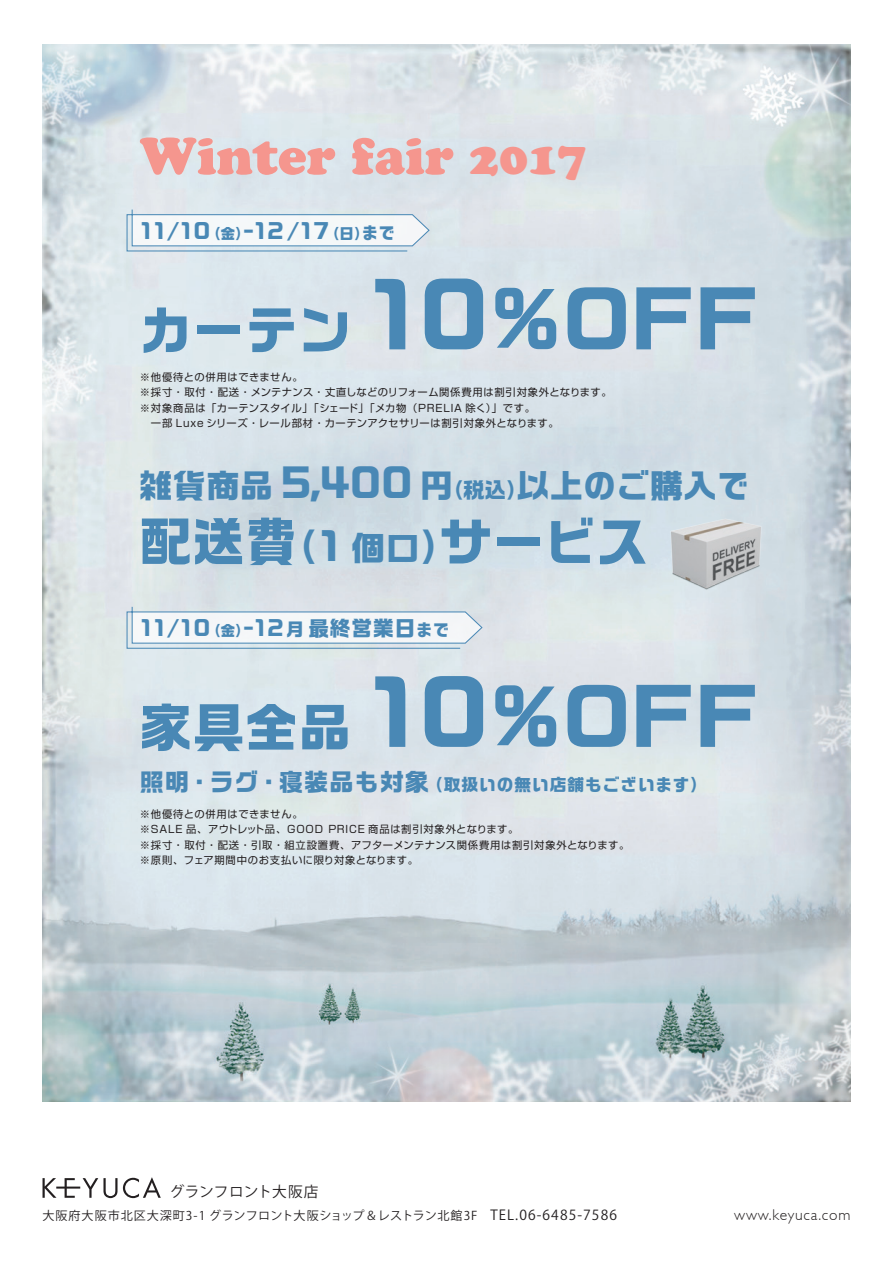
<style>
.page{position:relative;width:893px;height:1263px;background:#fff}
.page>*{position:absolute;margin:0;border:0;box-sizing:border-box;transform-origin:0 0}
.t1{font:700 51.45px "Ro G San Srf Std";letter-spacing:.03em;color:#4988b5}
.t2{font:51.45px "Cooper Black Std";color:#f5968e}
.t3{font:700 32.55px "Ro G San Srf Std";letter-spacing:.025em;color:#4988b5}
.t4{font:700 20.55px "Ro G San Srf Std";letter-spacing:.05em;color:#4988b5}
.t5{font:700 20.55px "Ro G San Srf Std";color:#4988b5}
.t6{font:700 16.8px "Ro G San Srf Std";letter-spacing:.05em;color:#4988b5}
.t7{font:300 15.6px "Gill Sans";letter-spacing:.05em;color:#231f20}
.t8{font:14.7px "Koz Go Pro";letter-spacing:.01em;color:#231f20}
.t9{font:12.15px "Koz Go Pro";letter-spacing:.06em;color:#231f20}
.t10{font:10.35px/15.5px "Shin Go Pro";letter-spacing:.05em;color:#231f20}
.t11{font:10.35px/15.5px "Shin Go Pro";letter-spacing:.07em;color:#231f20}
.s1{font-size:46.35px}
.s2{font-size:14.4px}
.s3{font-size:16.5px}
.s4{font-size:85.8px}
.s5{font-size:75.6px}
.s6{font-size:38.55px}
.s7{font-size:21.15px}
.s8{font-size:37.65px}
.s9{font-size:33.45px}
.s10{font-size:17.55px}
.s11{font-size:24px}
.s12{font-size:13.8px}
</style>
<div class="page">
<img style="left:43px;top:44px;width:807px;height:1057px">
<img style="left:665px;top:515px;width:101px;height:78px">
<svg style="left:126px;top:606px;width:357px;height:43px"></svg>
<svg style="left:126px;top:209px;width:304px;height:43px"></svg>
<svg style="left:43px;top:1177px;width:118px;height:21px"></svg>
<h1 class="t2" style="left:140px;top:125px;width:448px">Winter fair <span class="s1">2017</span></h1>
<h3 class="t5" style="left:140px;top:217px;width:257px">11/10<span class="s2">（金）</span>－12 /17<span class="s2">（日）</span><span class="s3">まで</span></h3>
<h1 class="t1" style="left:140px;top:294px;width:621px">カーテン <span class="s4">10</span><span class="s5">%OFF</span></h1>
<p class="t10" style="left:140px;top:368px;width:473px">※他優待との併用はできません。<br>※採寸・取付・配送・メンテナンス・丈直しなどのリフォーム関係費用は割引対象外となります。※対象商品は「カーテンスタイル」「シェード」「メカ物（PRELIA 除く）」です。<br>　一部 Luxe シリーズ・レール部材・カーテンアクセサリーは割引対象外となります。</p>
<h2 class="t3" style="left:140px;top:463px;width:611px">雑貨商品 <span class="s6">5,400</span> 円<span class="s7">（税込）</span>以上のご購入で</h2>
<h1 class="t1" style="left:140px;top:506px;width:510px">配送費<span class="s8">（1</span> <span class="s9">個口</span><span class="s8">）</span>サービス</h1>
<h3 class="t4" style="left:140px;top:614px;width:311px">11/10<span class="s2">（金）</span>－12<span class="s10">月</span>最終営業日<span class="s3">まで</span></h3>
<h1 class="t1" style="left:140px;top:692px;width:621px">家具全品 <span class="s4">10</span><span class="s5">%OFF</span></h1>
<h3 class="t6" style="left:140px;top:773px;width:569px"><span class="s11">照明・ラグ・寝装品も対象</span>（取扱いの無い店舗もございます）</h3>
<p class="t11" style="left:140px;top:805px;width:491px">※他優待との併用はできません。<br>※SALE 品、アウトレット品、GOOD PRICE 商品は割引対象外となります。<br>※採寸・取付・配送・引取・組立設置費、アフターメンテナンス関係費用は割引対象外となります。※原則、フェア期間中のお支払いに限り対象となります。</p>
<h3 class="t8" style="left:170px;top:1182px;width:150px">グランフロント大阪店</h3>
<p class="t9" style="left:43px;top:1208px;width:576px">大阪府大阪市北区大深町3-1 グランフロント大阪ショップ＆レストラン北館3F <span class="s12">TEL.06-6485-7586</span></p>
<h3 class="t7" style="left:734px;top:1206px;width:118px">www.keyuca.com</h3>
</div>
